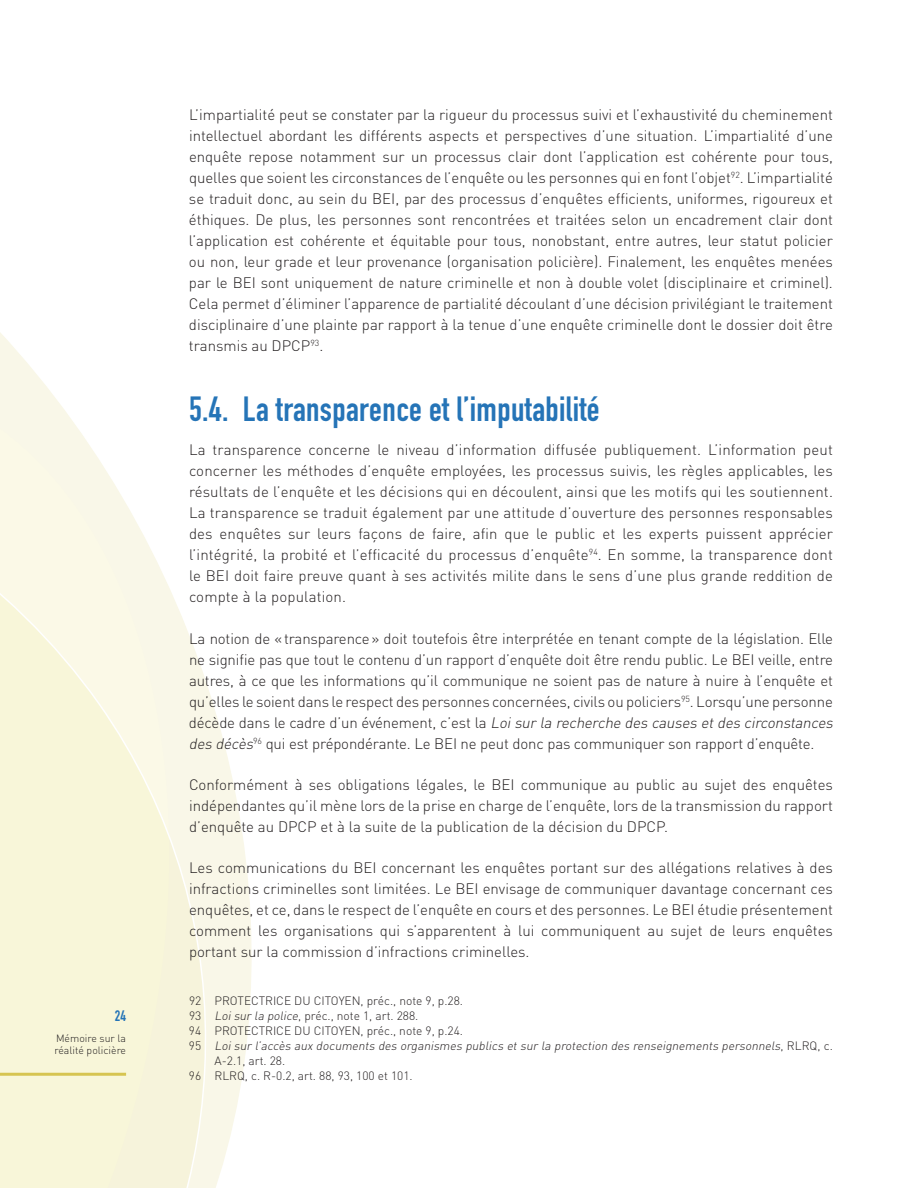
<style>
.page{position:relative;width:918px;height:1188px;background:#fff}
.page>*{position:absolute;margin:0;border:0;box-sizing:border-box;transform-origin:0 0}
.t1{font:34.5px "DIN Engschrift";letter-spacing:.01em;color:#2574b7}
.t2{font:300 15px/21px "DIN";letter-spacing:-.01em;color:#231f20;text-align:justify}
.t3{font:15px "DIN Engschrift";color:#2574b7}
.t4{font:300 12px/15px "DINOT";color:#231f20}
.t5{font:italic 300 12px "DIN";color:#231f20}
.t6{font:300 10.5px/12px "DIN";color:#231f20}
.s1{font-style:italic}
.s2{font-family:"DIN";font-style:italic}
.s3{font-family:"DINOT";font-style:normal}
</style>
<div class="page">
<svg style="left:0;top:332px;width:252px;height:856px"></svg>
<svg style="left:175px;top:423px;width:38px;height:765px"></svg>
<svg style="left:0;top:391px;width:175px;height:797px;background:#f9f7e0"></svg>
<hr style="left:0;top:1073px;width:126px;height:3px;background:#d6c451">
<p class="t3" style="left:115px;top:1007px;width:13px">24</p>
<p class="t6" style="left:55px;top:1032px;width:73px">Mémoire sur la réalité policière</p>
<p class="t2" style="left:189px;top:104px;width:645px">L’impartialité peut se constater par la rigueur du processus suivi et l’exhaustivité du cheminement intellectuel abordant les différents aspects et perspectives d’une situation. L’impartialité d’une enquête repose notamment sur un processus clair dont l’application est cohérente pour tous, quelles que soient les circonstances de l’enquête ou les personnes qui en font l’objet<sup>92</sup>. L’impartialité se traduit donc, au sein du BEI, par des processus d’enquêtes efficients, uniformes, rigoureux et éthiques. De plus, les personnes sont rencontrées et traitées selon un encadrement clair dont l’application est cohérente et équitable pour tous, nonobstant, entre autres, leur statut policier ou non, leur grade et leur provenance (organisation policière). Finalement, les enquêtes menées par le BEI sont uniquement de nature criminelle et non à double volet (disciplinaire et criminel).<br>Cela permet d’éliminer l’apparence de partialité découlant d’une décision privilégiant le traitement disciplinaire d’une plainte par rapport à la tenue d’une enquête criminelle dont le dossier doit être transmis au DPCP<sup>93</sup>.</p>
<h1 class="t1" style="left:189px;top:389px;width:412px">5.4. La transparence et l’imputabilité</h1>
<p class="t2" style="left:189px;top:439px;width:645px">La transparence concerne le niveau d’information diffusée publiquement. L’information peut concerner les méthodes d’enquête employées, les processus suivis, les règles applicables, les résultats de l’enquête et les décisions qui en découlent, ainsi que les motifs qui les soutiennent.<br>La transparence se traduit également par une attitude d’ouverture des personnes responsables des enquêtes sur leurs façons de faire, afin que le public et les experts puissent apprécier l’intégrité, la probité et l’efficacité du processus d’enquête<sup>94</sup>. En somme, la transparence dont le BEI doit faire preuve quant à ses activités milite dans le sens d’une plus grande reddition de compte à la population.</p>
<p class="t2" style="left:189px;top:628px;width:649px;text-align:left">La notion de «transparence» doit toutefois être interprétée en tenant compte de la législation. Elle ne signifie pas que tout le contenu d’un rapport d’enquête doit être rendu public. Le BEI veille, entre autres, à ce que les informations qu’il communique ne soient pas de nature à nuire à l’enquête et qu’elles le soient dans le respect des personnes concernées, civils ou policiers<sup>95</sup>. Lorsqu’une personne d é c è d e d a n s le ca d re d ’ u n évé n e m e n t , c ’ e st la <span class="s1">Loisurla recherche des causes etdes circonstances des décès</span><sup>96</sup> qui est prépondérante. Le BEI ne peut donc pas communiquer son rapport d’enquête.</p>
<p class="t2" style="left:189px;top:774px;width:645px">Conformément à ses obligations légales, le BEI communique au public au sujet des enquêtes indépendantes qu’il mène lors de la prise en charge de l’enquête, lors de la transmission du rapport d’enquête au DPCP et à la suite de la publication de la décision du DPCP.</p>
<p class="t2" style="left:189px;top:857px;width:645px">Les communications du BEI concernant les enquêtes portant sur des allégations relatives à des infractions criminelles sont limitées. Le BEI envisage de communiquer davantage concernant ces enquêtes, et ce, dans le respect de l’enquête en cours et des personnes. Le BEI étudie présentement comment les organisations qui s’apparentent à lui communiquent au sujet de leurs enquêtes portant sur la commission d’infractions criminelles.</p>
<p class="t4" style="left:189px;top:993px;width:276px">92 PROTECTRICE DU CITOYEN, préc., note 9, p.28.<br>93 <span class="s2">Loisur la police</span>, préc., note 1, art. 288.<br>94 PROTECTRICE DU CITOYEN, préc., note 9, p.24.</p>
<p class="t5" style="left:189px;top:1038px;width:645px"><span class="s3">9 5</span> Loi sur l’accès aux documents des organismes publics et sur la protection des renseignements personnels<span class="s3">, R L R Q , c .</span></p>
<p class="t4" style="left:189px;top:1053px;width:225px;text-indent:26px">A-2.1, art. 28.<br>96 RLRQ, c. R-0.2, art. 88, 93, 100 et 101.</p>
</div>
